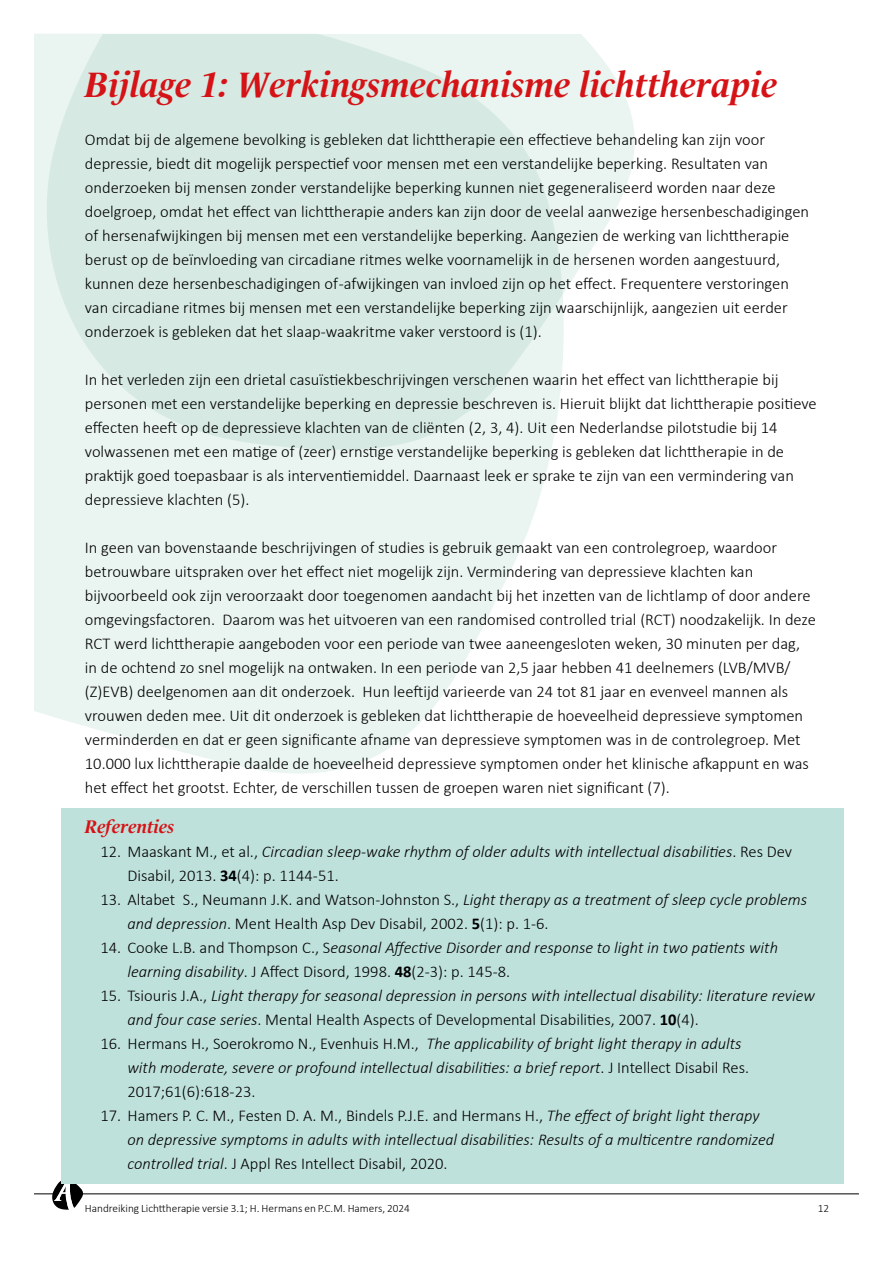
<style>
.page{position:relative;width:893px;height:1263px;background:#fff}
.page>*{position:absolute;margin:0;border:0;box-sizing:border-box;transform-origin:0 0}
.t1{font:italic 700 36px "Le Monde Livre Std";color:#d51317}
.t2{font:italic 700 18.6px "Le Monde Livre Std";color:#d51317}
.t3{font:300 16.5px/24px "Calibri";color:#000}
.t4{font:italic 300 16.5px/24px "Calibri";color:#000}
.t5{font:300 11.25px "Calibri";color:#000}
.s1{font-style:normal}
.s2{font-weight:700;font-style:normal}
.s3{font-style:italic}
.s4{font-weight:700}
</style>
<div class="page">
<hr style="left:34px;top:1193px;width:825px;height:1px;background:#000">
<svg style="left:52px;top:1181px;width:31px;height:29px"></svg>
<svg style="left:576px;top:34px;width:59px;height:239px;fill:#eaf5f1"></svg>
<svg style="left:34px;top:34px;width:542px;height:740px;background:#e3f1ec"></svg>
<div style="left:61px;top:808px;width:782px;height:376px;background:#bfe1db"></div>
<h1 class="t1" style="left:85px;top:63px;width:694px">Bijlage 1: Werkingsmechanisme lichttherapie</h1>
<p class="t3" style="left:85px;top:127px;width:726px">Omdat bij de algemene bevolking is gebleken dat lichttherapie een effectieve behandeling kan zijn voor depressie, biedt dit mogelijk perspectief voor mensen met een verstandelijke beperking. Resultaten van onderzoeken bij mensen zonder verstandelijke beperking kunnen niet gegeneraliseerd worden naar deze doelgroep, omdat het effect van lichttherapie anders kan zijn door de veelal aanwezige hersenbeschadigingen of hersenafwijkingen bij mensen met een verstandelijke beperking. Aangezien de werking van lichttherapie berust op de beïnvloeding van circadiane ritmes welke voornamelijk in de hersenen worden aangestuurd, kunnen deze hersenbeschadigingen of -afwijkingen van invloed zijn op het effect. Frequentere verstoringen van circadiane ritmes bij mensen met een verstandelijke beperking zijn waarschijnlijk, aangezien uit eerder onderzoek is gebleken dat het slaap-waakritme vaker verstoord is (1).</p>
<p class="t3" style="left:85px;top:367px;width:733px">In het verleden zijn een drietal casuïstiekbeschrijvingen verschenen waarin het effect van lichttherapie bij personen met een verstandelijke beperking en depressie beschreven is. Hieruit blijkt dat lichttherapie positieve effecten heeft op de depressieve klachten van de cliënten (2, 3, 4). Uit een Nederlandse pilotstudie bij 14 volwassenen met een matige of (zeer) ernstige verstandelijke beperking is gebleken dat lichttherapie in de praktijk goed toepasbaar is als interventiemiddel. Daarnaast leek er sprake te zijn van een vermindering van depressieve klachten (5).</p>
<p class="t3" style="left:85px;top:535px;width:732px">In geen van bovenstaande beschrijvingen of studies is gebruik gemaakt van een controlegroep, waardoor betrouwbare uitspraken over het effect niet mogelijk zijn. Vermindering van depressieve klachten kan bijvoorbeeld ook zijn veroorzaakt door toegenomen aandacht bij het inzetten van de lichtlamp of door andere omgevingsfactoren. Daarom was het uitvoeren van een randomised controlled trial (RCT) noodzakelijk. In deze RCT werd lichttherapie aangeboden voor een periode van twee aaneengesloten weken, 30 minuten per dag, in de ochtend zo snel mogelijk na ontwaken. In een periode van 2,5 jaar hebben 41 deelnemers (LVB/MVB/ (Z)EVB) deelgenomen aan dit onderzoek. Hun leeftijd varieerde van 24 tot 81 jaar en evenveel mannen als vrouwen deden mee. Uit dit onderzoek is gebleken dat lichttherapie de hoeveelheid depressieve symptomen verminderden en dat er geen significante afname van depressieve symptomen was in de controlegroep. Met 10.000 lux lichttherapie daalde de hoeveelheid depressieve symptomen onder het klinische afkappunt en was het effect het grootst. Echter, de verschillen tussen de groepen waren niet significant (7).</p>
<p class="t2" style="left:85px;top:815px;width:91px">Referenties</p>
<p class="t4" style="left:127px;top:839px;width:666px;text-indent:-27px"><span class="s1">12. Maaskant M., et al.,</span> Circadian sleep-wake rhythm of older adults with intellectual disabilities<span class="s1">. Res Dev<br>Disabil, 2013.</span> <span class="s2">34</span><span class="s1">(4): p. 1144-51.</span></p>
<p class="t3" style="left:127px;top:887px;width:681px;text-indent:-27px">13. Altabet S., Neumann J.K. and Watson-Johnston S., <span class="s3">Light therapy as a treatment of sleep cycle problems and depression</span>. Ment Health Asp Dev Disabil, 2002. <span class="s4">5</span>(1): p. 1-6.</p>
<p class="t4" style="left:127px;top:935px;width:652px;text-indent:-27px"><span class="s1">14. Cooke L.B. and Thompson C., S</span>easonal Affective Disorder and response to light in two patients with learning disability<span class="s1">. J Affect Disord, 1998.</span> <span class="s2">48</span><span class="s1">(2-3): p. 145-8.</span></p>
<p class="t4" style="left:127px;top:983px;width:689px;text-indent:-27px"><span class="s1">15. Tsiouris J.A.,</span> Light therapy for seasonal depression in persons with intellectual disability: literature review and four case series<span class="s1">. Mental Health Aspects of Developmental Disabilities, 2007.</span> <span class="s2">10</span><span class="s1">(4).</span></p>
<p class="t4" style="left:127px;top:1031px;width:623px;text-indent:-27px"><span class="s1">16. Hermans H., Soerokromo N., Evenhuis H.M.,</span> The applicability of bright light therapy in adults with moderate, severe or profound intellectual disabilities: a brief report<span class="s1">. J Intellect Disabil Res.<br>2017;61(6):618-23.</span></p>
<p class="t4" style="left:127px;top:1103px;width:648px;text-indent:-27px"><span class="s1">17. Hamers P. C. M., Festen D. A. M., Bindels P.J.E. and Hermans H.,</span> The effect of bright light therapy on depressive symptoms in adults with intellectual disabilities: Results of a multicentre randomized controlled trial<span class="s1">. J Appl Res Intellect Disabil, 2020.</span></p>
<p class="t5" style="left:85px;top:1201px;width:327px">Handreiking Lichttherapie versie 3.1; H. Hermans en P.C.M. Hamers, 2024</p>
<p class="t5" style="left:818px;top:1201px;width:13px">12</p>
</div>
